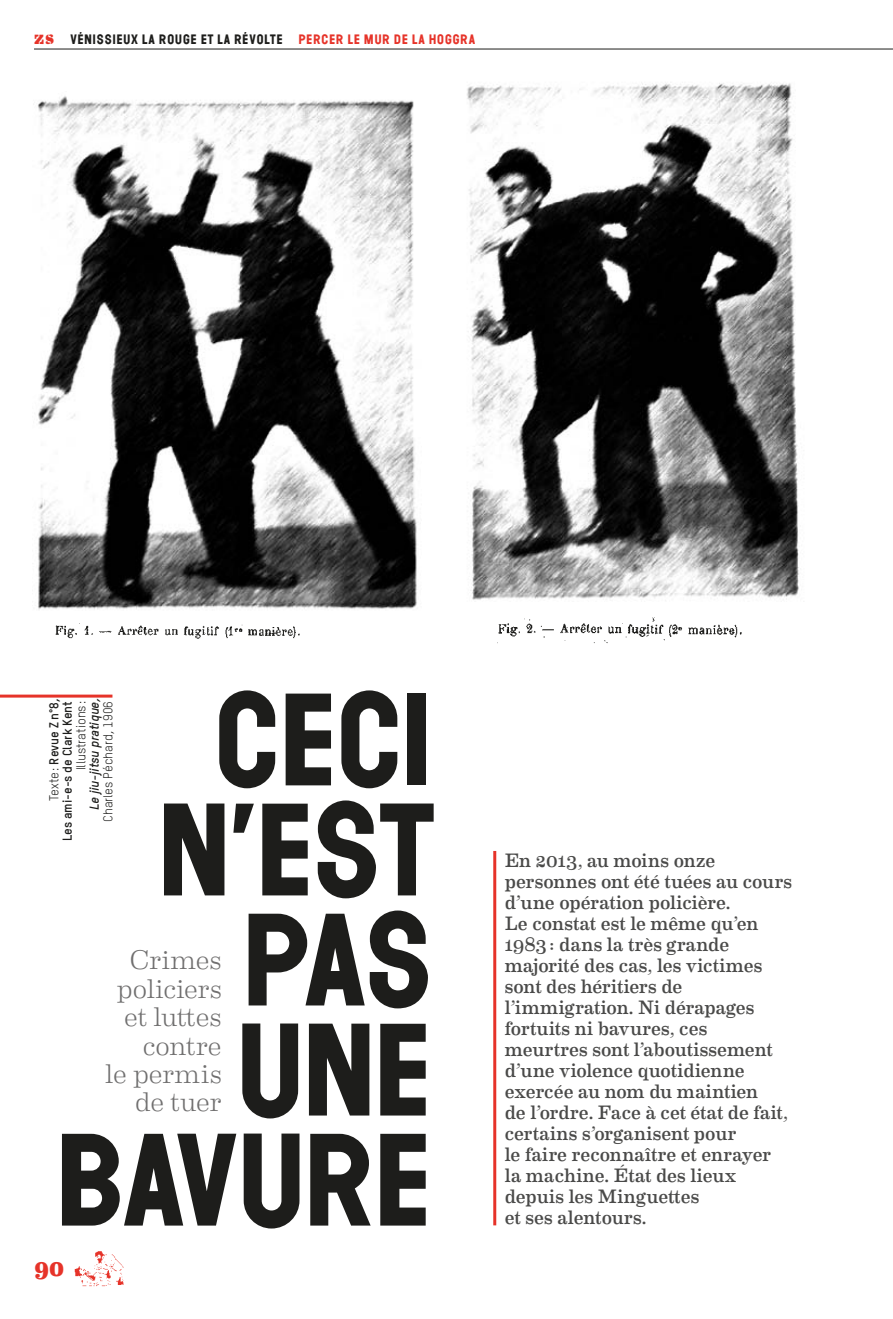
<style>
.page{position:relative;width:893px;height:1319px;background:#fff}
.page>*{position:absolute;margin:0;border:0;box-sizing:border-box;transform-origin:0 0}
.t1{font:122.55px/109.9px "Wilma Base";letter-spacing:-.045em;color:#1d1d1b;text-align:right}
.t2{font:300 27px/28.3px "Eames Century Modern";letter-spacing:-.005em;color:#706f6f;text-align:right}
.t3{font:800 24px "Eames Century Modern";color:#e63329}
.t4{font:19.5px/21px "Eames Century Modern";color:#4a4a49}
.t5{font:12.75px "Wilma Base";letter-spacing:.03em;color:#1d1d1b}
.t6{font:700 12.75px/13.5px "TSTARPRO";color:#1d1d1b;text-align:right}
.t7{font:12.75px "TSTARPRO";color:#1d1d1b}
.t8{font:italic 700 12.75px "TSTARPRO";color:#1d1d1b}
.s1{font-family:"Eames Century Modern Stencil";font-size:13.5px;color:#e63329}
.s2{color:#e63329}
.s3{font-weight:400}
</style>
<div class="page">
<hr style="left:34px;top:49px;width:859px;height:1px;background:#1d1d1b">
<img style="left:33px;top:96px;width:384px;height:514px">
<img style="left:467px;top:83px;width:332px;height:517px">
<img style="left:74px;top:1251px;width:50px;height:36px">
<hr style="left:493px;top:850px;width:3px;height:375px;background:#e63329">
<hr style="left:0;top:694px;width:112px;height:3px;background:#e63329">
<img style="left:55px;top:623px;width:245px;height:16px">
<img style="left:497px;top:617px;width:245px;height:27px">
<p class="t5" style="left:34px;top:31px;width:443px"><span class="s1">Z8</span> VÉNISSIEUX LA ROUGE ET LA RÉVOLTE <span class="s2">PERCER LE MUR DE LA HOGGRA</span></p>
<h1 class="t1" style="left:54px;top:691px;width:381px">CECI<br>N’EST<br>PAS<br>UNE<br>BAVURE</h1>
<p class="t6" style="left:47px;top:841px;width:145px;rotate:-90deg"><span class="s3">Texte:</span> Revue Z n°8,<br>Les ami-e-s de Clark Kent</p>
<p class="t7" style="left:73px;top:770px;width:71px;rotate:-90deg">Illustrations :</p>
<p class="t8" style="left:86px;top:809px;width:114px;rotate:-90deg">Le jiu-jitsu pratique,</p>
<p class="t7" style="left:100px;top:821px;width:122px;rotate:-90deg">Charles Péchard, 1906</p>
<h2 class="t2" style="left:105px;top:943px;width:118px">Crimes policiers et luttes contre<br>le permis de tuer</h2>
<p class="t3" style="left:34px;top:1249px;width:31px">90</p>
<p class="t4" style="left:505px;top:848px;width:289px">En 2013, au moins onze personnes ont été tuées au cours d’une opération policière.<br>Le constat est le même qu’en<br>1983 : dans la très grande majorité des cas, les victimes sont des héritiers de l’immigration. Ni dérapages fortuits ni bavures, ces meurtres sont l’aboutissement d’une violence quotidienne exercée au nom du maintien<br>de l’ordre. Face à cet état de fait, certains s’organisent pour<br>le faire reconnaître et enrayer la machine. État des lieux depuis les Minguettes<br>et ses alentours.</p>
</div>
